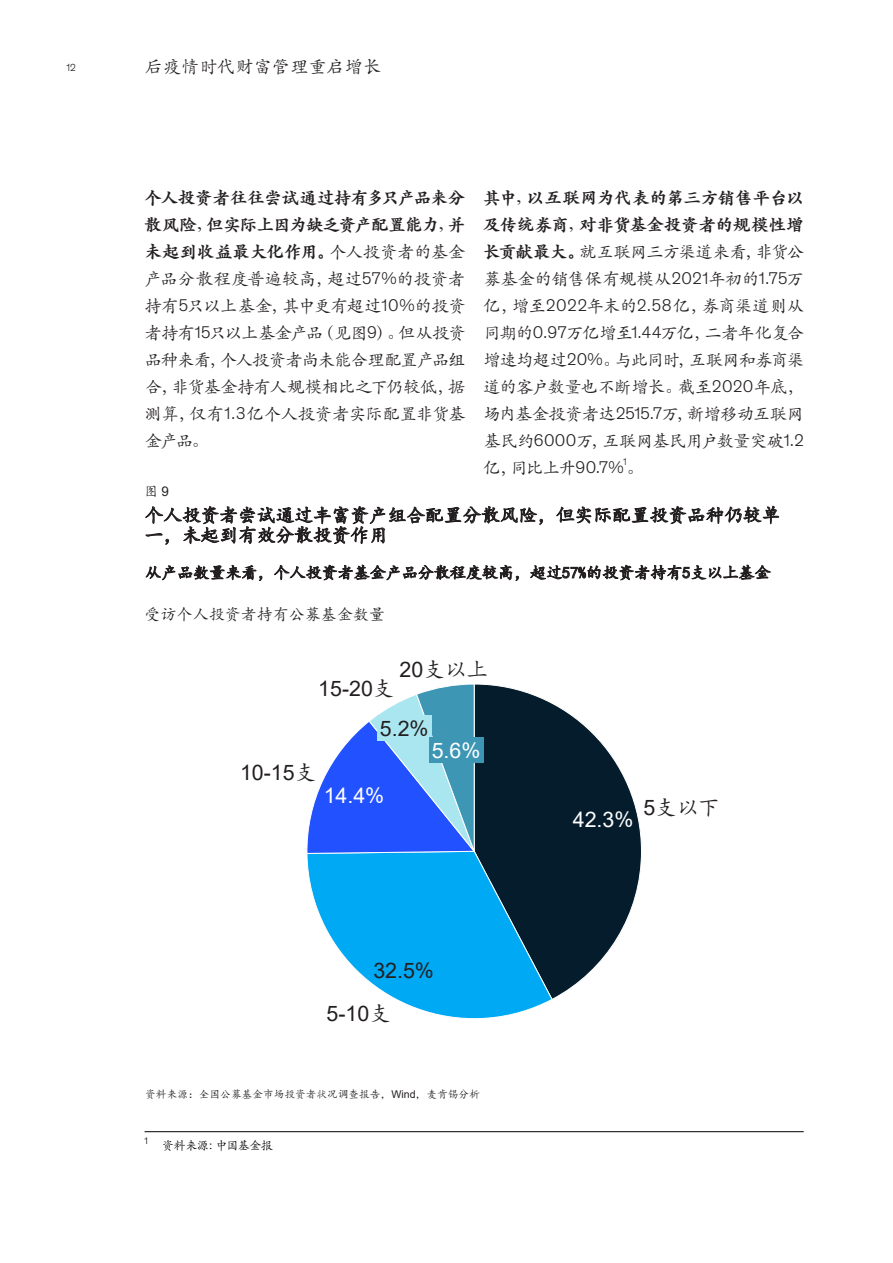
<style>
.page{position:relative;width:893px;height:1263px;background:#fff}
.page>*{position:absolute;margin:0;border:0;box-sizing:border-box;transform-origin:0 0}
.t1{font:21.45px "Arial";color:#231f20}
.t2{font:21.45px "Arial";color:#fff}
.t3{font:21.45px "Kai Ti";letter-spacing:.005em;color:#231f20}
.t4{font:18.75px/20px "Kai Ti";color:#231f20}
.t5{font:18px "ST Kaiti SC";letter-spacing:.01em;color:#231f20}
.CNbody{font:17.25px/27px "ST Kaiti SC";letter-spacing:-.04em;color:#231f20;text-align:justify}
.t6{font:16.05px "Kai Ti";color:#231f20}
.t7{font:13.35px "Kai Ti";color:#231f20}
.Footnotes_Copy{font:12px "ST Kaiti SC";letter-spacing:-.03em;color:#000}
.t8{font:10.65px "Kai Ti";color:#231f20}
.t9{font:300 10.5px "Mc Kinsey Sans TT";color:#231f20}
.CNbody-2{font:300 10.05px "Mc Kinsey Sans";color:#231f20}
.s1{font-weight:900}
.s2{font-family:"Mc Kinsey Sans";font-weight:300}
.s3{font-family:"Arial"}
.s4{font-family:"Kai Ti"}
</style>
<div class="page">
<svg style="left:553px;top:704px;width:89px;height:295px"></svg>
<svg style="left:307px;top:684px;width:246px;height:335px"></svg>
<div style="left:377px;top:715px;width:55px;height:26px;background:#aae6f0"></div>
<div style="left:429px;top:737px;width:54px;height:25px;background:#3c96b4"></div>
<hr style="left:145px;top:1131px;width:659px;height:1px;background:#000">
<p class="t9" style="left:66px;top:60px;width:11px">12</p>
<p class="t5" style="left:145px;top:55px;width:238px">后疫情时代财富管理重启增长</p>
<p class="CNbody" style="left:145px;top:184px;width:322px"><span class="s1">个人投资者往往尝试通过持有多只产品来分散风险，但实际上因为缺乏资产配置能力，并未起到收益最大化作用。</span>个人投资者的基金产品分散程度普遍较高，超过<span class="s2">57%</span>的投资者持有<span class="s2">5</span>只以上基金，其中更有超过<span class="s2">10%</span>的投资者持有<span class="s2">15</span>只以上基金产品（见图<span class="s2">9</span>）。但从投资品种来看，个人投资者尚未能合理配置产品组合，非货基金持有人规模相比之下仍较低，据测算，仅有<span class="s2">1.3</span>亿个人投资者实际配置非货基金产品。</p>
<p class="CNbody" style="left:483px;top:184px;width:322px"><span class="s1">其中，以互联网为代表的第三方销售平台以及传统券商，对非货基金投资者的规模性增长贡献最大。</span>就互联网三方渠道来看，非货公募基金的销售保有规模从<span class="s2">2021</span>年初的<span class="s2">1.75</span>万亿，增至<span class="s2">2022</span>年末的<span class="s2">2.58</span>亿，券商渠道则从同期的<span class="s2">0.97</span>万亿增至<span class="s2">1.44</span>万亿，二者年化复合增速均超过<span class="s2">20%</span>。与此同时，互联网和券商渠道的客户数量也不断增长。截至<span class="s2">2020</span>年底，场内基金投资者达<span class="s2">2515.7</span>万，新增移动互联网基民约<span class="s2">6000</span>万，互联网基民用户数量突破<span class="s2">1.2</span>亿，同比上升<span class="s2">90.7%</span> 。</p>
<p class="CNbody-2" style="left:623px;top:455px;width:5px">1</p>
<p class="t7" style="left:145px;top:485px;width:26px">图 <span class="s3">9</span></p>
<p class="t4" style="left:145px;top:505px;width:637px">个人投资者尝试通过丰富资产组合配置分散风险，但实际配置投资品种仍较单一，未起到有效分散投资作用</p>
<p class="t6" style="left:145px;top:564px;width:627px">从产品数量来看，个人投资者基金产品分散程度较高，超过57%的投资者持有5支以上基金</p>
<p class="t6" style="left:145px;top:606px;width:242px">受访个人投资者持有公募基金数量</p>
<p class="t3" style="left:400px;top:659px;width:90px"><span class="s3">20</span>支以上</p>
<p class="t1" style="left:318px;top:674px;width:77px">15-20<span class="s4">支</span></p>
<p class="t1" style="left:380px;top:714px;width:50px">5.2%</p>
<p class="t1" style="left:240px;top:757px;width:77px">10-15<span class="s4">支</span></p>
<p class="t2" style="left:324px;top:780px;width:62px">14.4%</p>
<p class="t2" style="left:432px;top:735px;width:50px">5.6%</p>
<p class="t1" style="left:373px;top:955px;width:62px">32.5%</p>
<p class="t1" style="left:327px;top:999px;width:66px">5-10<span class="s4">支</span></p>
<p class="t8" style="left:145px;top:1088px;width:336px">资料来源：全国公募基金市场投资者状况调查报告，<span class="s3">Wind</span>，麦肯锡分析</p>
<p class="Footnotes_Copy" style="left:145px;top:1138px;width:130px"><sup>1</sup> 资料来源：中国基金报</p>
<p class="t2" style="left:573px;top:805px;width:62px">42.3%</p>
<p class="t3" style="left:643px;top:796px;width:78px"><span class="s3">5</span>支以下</p>
</div>
